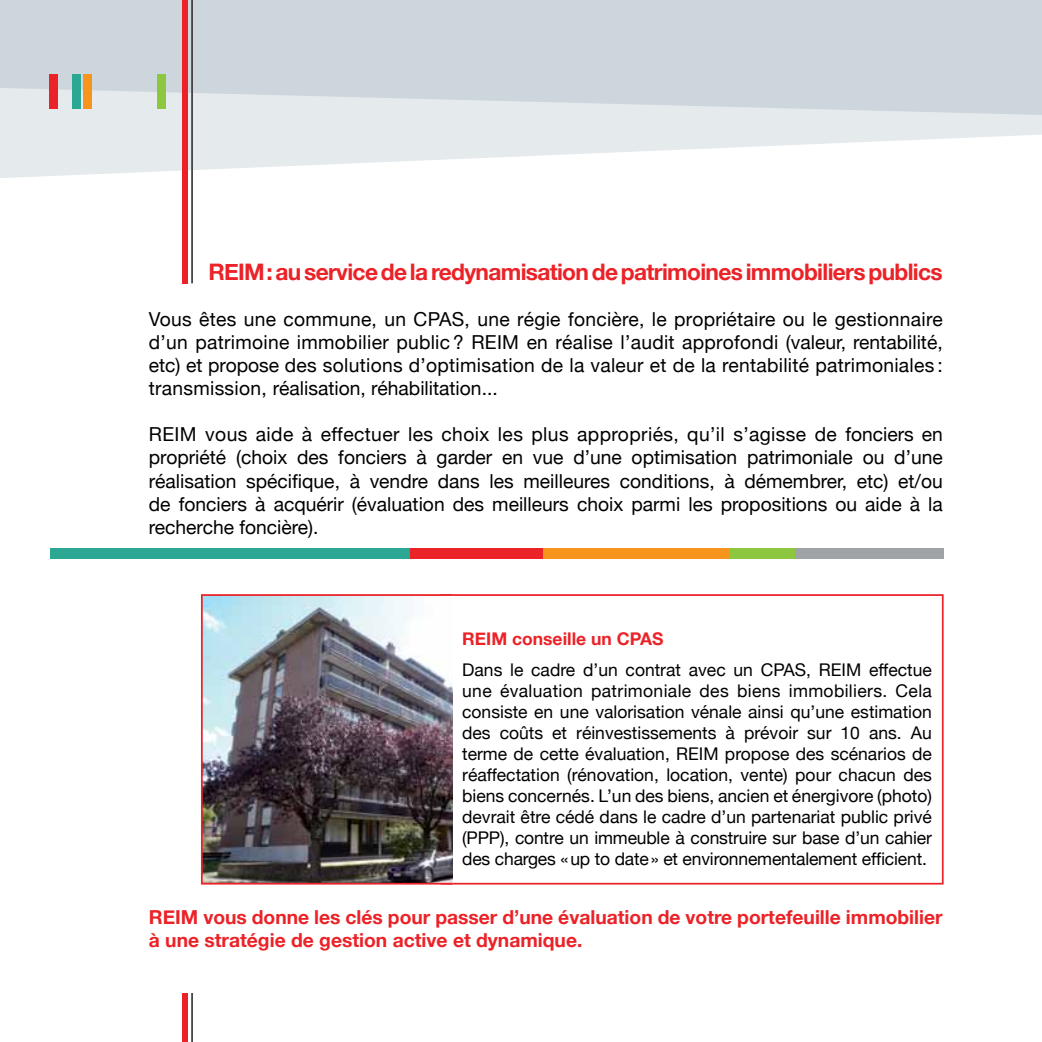
<style>
.page{position:relative;width:1042px;height:1042px;background:#fff}
.page>*{position:absolute;margin:0;border:0;box-sizing:border-box;transform-origin:0 0}
.t1{font:700 22.75px "Helvetica Neue";letter-spacing:-.03em;color:#eb2227}
.t2{font:19.25px/23.1px "Helvetica Neue";color:#000;text-align:justify}
.t3{font:700 19.25px/23.1px "Helvetica Neue";color:#eb2227}
.t4{font:17.5px/21px "Helvetica Neue";letter-spacing:-.01em;color:#000;text-align:justify}
.t5{font:700 17.5px "Helvetica Neue";color:#eb2227}
</style>
<div class="page">
<svg style="left:0;top:143px;width:832px;height:35px;fill:#ecf0f2"></svg>
<svg style="left:0;top:0;width:1042px;height:143px;background:#d4dbe0"></svg>
<div style="left:50px;top:74px;width:8px;height:34px;background:#eb2227"></div>
<div style="left:72px;top:74px;width:9px;height:34px;background:#2ca793"></div>
<div style="left:83px;top:74px;width:9px;height:34px;background:#f7941e"></div>
<div style="left:157px;top:74px;width:8px;height:34px;background:#8dc63f"></div>
<div style="left:441px;top:594px;width:502px;height:290px;border:2px solid #eb2227"></div>
<div style="left:183px;top:993px;width:5px;height:49px;background:#eb2227"></div>
<hr style="left:191px;top:993px;width:2px;height:49px;background:#414042">
<div style="left:183px;top:0;width:5px;height:283px;background:#eb2227"></div>
<hr style="left:191px;top:0;width:2px;height:283px;background:#414042">
<div style="left:50px;top:548px;width:387px;height:11px;background:#2ca793"></div>
<div style="left:410px;top:548px;width:134px;height:11px;background:#eb2227"></div>
<div style="left:544px;top:548px;width:186px;height:11px;background:#f7941e"></div>
<div style="left:730px;top:548px;width:65px;height:11px;background:#8dc63f"></div>
<div style="left:795px;top:548px;width:148px;height:11px;background:#9fa2a7"></div>
<img style="left:204px;top:597px;width:247px;height:284px">
<div style="left:201px;top:594px;width:253px;height:290px;border:2px solid #eb2227"></div>
<p class="t1" style="left:208px;top:257px;width:736px">REIM: au service de la redynamisation de patrimoines immobiliers publics</p>
<p class="t2" style="left:149px;top:307px;width:795px">Vous êtes une commune, un CPAS, une régie foncière, le propriétaire ou le gestionnaire d’un patrimoine immobilier public ? REIM en réalise l’audit approfondi (valeur, rentabilité, etc) et propose des solutions d’optimisation de la valeur et de la rentabilité patrimoniales : transmission, réalisation, réhabilitation...</p>
<p class="t2" style="left:149px;top:423px;width:795px">REIM vous aide à effectuer les choix les plus appropriés, qu’il s’agisse de fonciers en propriété (choix des fonciers à garder en vue d’une optimisation patrimoniale ou d’une réalisation spécifique, à vendre dans les meilleures conditions, à démembrer, etc) et/ou de fonciers à acquérir (évaluation des meilleurs choix parmi les propositions ou aide à la recherche foncière).</p>
<p class="t5" style="left:462px;top:628px;width:203px">REIM conseille un CPAS</p>
<p class="t4" style="left:462px;top:659px;width:471px">Dans le cadre d’un contrat avec un CPAS, REIM effectue une évaluation patrimoniale des biens immobiliers. Cela consiste en une valorisation vénale ainsi qu’une estimation des coûts et réinvestissements à prévoir sur 10 ans. Au terme de cette évaluation, REIM propose des scénarios de réaffectation (rénovation, location, vente) pour chacun des biens concernés. L’un des biens, ancien et énergivore (photo) devrait être cédé dans le cadre d’un partenariat public privé (PPP), contre un immeuble à construire sur base d’un cahier des charges «up to date» et environnementalement efficient.</p>
<p class="t3" style="left:149px;top:905px;width:795px">REIM vous donne les clés pour passer d’une évaluation de votre portefeuille immobilier à une stratégie de gestion active et dynamique.</p>
</div>
